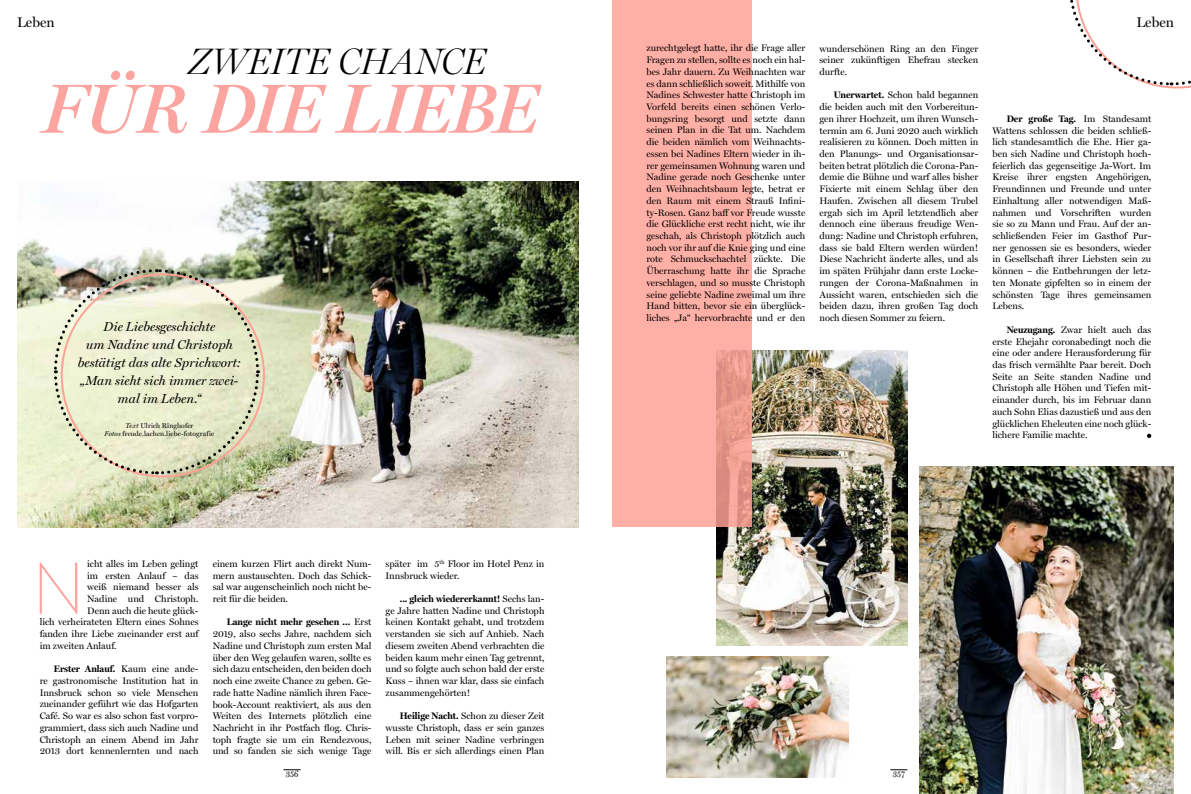
<style>
.page{position:relative;width:1191px;height:794px;background:#fff}
.page>*{position:absolute;margin:0;border:0;box-sizing:border-box;transform-origin:0 0}
.t1{font:italic 600 70px "Miller Display";letter-spacing:-.01em;color:#fca4a0}
.t2{font:200 69.5px "Verlag";color:#fca4a0}
.t3{font:italic 300 37px "Miller Display";color:#000}
.t4{font:14px "Miller Display";color:#000}
.t5{font:italic 13px/18px "Miller Display";color:#000;text-align:center}
.t6{font:9.5px/11.7px "Miller Display";color:#000;text-align:justify}
.t7{font:9px "Miller Display";color:#000;scale:.85 1}
.t8{font:7px/8px "Miller Display";letter-spacing:.015em;color:#000;text-align:center}
.s1{font-style:italic}
.s2{font-weight:700}
</style>
<div class="page">
<img style="left:17px;top:181px;width:561px;height:346px">
<svg style="left:52px;top:268px;width:209px;height:208px;background:#dddec1"></svg>
<img style="left:919px;top:466px;width:255px;height:328px">
<img style="left:666px;top:656px;width:183px;height:122px">
<img style="left:716px;top:350px;width:191px;height:295px">
<svg style="left:612px;top:0;width:139px;height:527px;background:#fdaea3"></svg>
<svg style="left:1070px;top:0;width:121px;height:88px"></svg>
<svg style="left:1147px;top:434px;width:4px;height:4px"></svg>
<svg style="left:890px;top:769px;width:17px;height:1px"></svg>
<svg style="left:283px;top:769px;width:17px;height:1px"></svg>
<h3 class="t4" style="left:17px;top:14px;width:39px">Leben</h3>
<h3 class="t4" style="left:1136px;top:14px;width:39px">Leben</h3>
<h3 class="t3" style="left:189px;top:39px;width:299px">ZWEITE CHANCE</h3>
<h1 class="t1" style="left:43px;top:68px;width:497px">FÜR DIE LIEBE</h1>
<h3 class="t5" style="left:78px;top:318px;width:165px">Die Liebesgeschichte<br>um Nadine und Christoph bestätigt das alte Sprichwort: „Man sieht sich immer zwei&shy;mal im Leben.“</h3>
<p class="t8" style="left:104px;top:421px;width:111px"><span class="s1">Text</span> Ulrich Ringhofer<br><span class="s1">Fotos</span> freude.lachen.liebe-fotografie</p>
<p class="t6" style="left:646px;top:42px;width:160px">zurechtgelegt hatte, ihr die Frage aller Fragen zu stellen, sollte es noch ein hal&shy;bes Jahr dauern. Zu Weihnachten war es dann schließlich soweit. Mithilfe von Nadines Schwester hatte Christoph im Vorfeld bereits einen schönen Verlo&shy;bungsring besorgt und setzte dann seinen Plan in die Tat um. Nachdem die beiden nämlich vom Weihnachts&shy;essen bei Nadines Eltern wieder in ih&shy;rer gemeinsamen Wohnung waren und Nadine gerade noch Geschenke unter den Weihnachtsbaum legte, betrat er den Raum mit einem Strauß Infini&shy;ty-Rosen. Ganz baff vor Freude wusste die Glückliche erst recht nicht, wie ihr geschah, als Christoph plötzlich auch noch vor ihr auf die Knie ging und eine rote Schmuckschachtel zückte. Die Überraschung hatte ihr die Sprache verschlagen, und so musste Christoph seine geliebte Nadine zweimal um ihre Hand bitten, bevor sie ein überglück&shy;liches „Ja“ hervorbrachte und er den</p>
<p class="t6" style="left:819px;top:42px;width:160px">wunderschönen Ring an den Finger seiner zukünftigen Ehefrau stecken durfte.</p>
<p class="t6" style="left:819px;top:89px;width:160px;text-indent:14px"><span class="s2">Unerwartet.</span> Schon bald begannen die beiden auch mit den Vorbereitun&shy;gen ihrer Hochzeit, um ihren Wunsch&shy;termin am 6. Juni 2020 auch wirklich realisieren zu können. Doch mitten in den Planungs- und Organisationsar&shy;beiten betrat plötzlich die Corona-Pan&shy;demie die Bühne und warf alles bisher Fixierte mit einem Schlag über den Haufen. Zwischen all diesem Trubel ergab sich im April letztendlich aber dennoch eine überaus freudige Wen&shy;dung: Nadine und Christoph erfuhren, dass sie bald Eltern werden würden!<br>Diese Nachricht änderte alles, und als im späten Frühjahr dann erste Locke&shy;rungen der Corona-Maßnahmen in Aussicht waren, entschieden sich die beiden dazu, ihren großen Tag doch noch diesen Sommer zu feiern.</p>
<p class="t6" style="left:992px;top:113px;width:160px;text-indent:14px"><span class="s2">Der große Tag.</span> Im Standesamt Wattens schlossen die beiden schließ&shy;lich standesamtlich die Ehe. Hier ga&shy;ben sich Nadine und Christoph hoch&shy;feierlich das gegenseitige Ja-Wort. Im Kreise ihrer engsten Angehörigen, Freundinnen und Freunde und unter Einhaltung aller notwendigen Maß&shy;nahmen und Vorschriften wurden sie so zu Mann und Frau. Auf der an&shy;schließenden Feier im Gasthof Pur&shy;ner genossen sie es besonders, wieder in Gesellschaft ihrer Liebsten sein zu können – die Entbehrungen der letz&shy;ten Monate gipfelten so in einem der schönsten Tage ihres gemeinsamen Lebens.</p>
<p class="t6" style="left:992px;top:323px;width:160px;text-indent:14px"><span class="s2">Neuzugang.</span> Zwar hielt auch das erste Ehejahr coronabedingt noch die eine oder andere Herausforderung für das frisch vermählte Paar bereit. Doch Seite an Seite standen Nadine und Christoph alle Höhen und Tiefen mit&shy;einander durch, bis im Februar dann auch Sohn Elias dazustieß und aus den glücklichen Eheleuten eine noch glück&shy;lichere Familie machte.</p>
<h2 class="t2" style="left:33px;top:538px;width:52px">N</h2>
<p class="t6" style="left:87px;top:557px;width:113px">icht alles im Leben gelingt</p>
<p class="t6" style="left:87px;top:569px;width:113px">im ersten Anlauf – das</p>
<p class="t6" style="left:87px;top:581px;width:113px">weiß niemand besser als</p>
<p class="t6" style="left:87px;top:593px;width:113px">Nadine und Christoph.</p>
<p class="t6" style="left:87px;top:604px;width:113px">Denn auch die heute glück-</p>
<p class="t6" style="left:40px;top:616px;width:160px">lich verheirateten Eltern eines Sohnes</p>
<p class="t6" style="left:40px;top:628px;width:160px">fanden ihre Liebe zueinander erst auf</p>
<p class="t6" style="left:40px;top:639px;width:78px">im zweiten Anlauf.</p>
<p class="t6" style="left:40px;top:663px;width:160px;text-indent:14px"><span class="s2">Erster Anlauf.</span> Kaum eine ande&shy;re gastronomische Institution hat in Innsbruck schon so viele Menschen zueinander geführt wie das Hofgarten Café. So war es also schon fast vorpro&shy;grammiert, dass sich auch Nadine und Christoph an einem Abend im Jahr 2013 dort kennenlernten und nach</p>
<p class="t6" style="left:213px;top:557px;width:160px">einem kurzen Flirt auch direkt Num&shy;mern austauschten. Doch das Schick&shy;sal war augenscheinlich noch nicht be&shy;reit für die beiden.</p>
<p class="t6" style="left:213px;top:616px;width:160px;text-indent:14px"><span class="s2">Lange nicht mehr gesehen ...</span> Erst 2019, also sechs Jahre, nachdem sich Nadine und Christoph zum ersten Mal über den Weg gelaufen waren, sollte es sich dazu entscheiden, den beiden doch noch eine zweite Chance zu geben. Ge&shy;rade hatte Nadine nämlich ihren Face&shy;book-Account reaktiviert, als aus den Weiten des Internets plötzlich eine Nachricht in ihr Postfach flog. Chris&shy;toph fragte sie um ein Rendezvous, und so fanden sie sich wenige Tage</p>
<p class="t6" style="left:386px;top:557px;width:160px">später im 5<sup>th</sup> Floor im Hotel Penz in<br>Innsbruck wieder.</p>
<p class="t6" style="left:386px;top:593px;width:160px;text-indent:14px"><span class="s2">... gleich wiedererkannt!</span> Sechs lan&shy;ge Jahre hatten Nadine und Christoph keinen Kontakt gehabt, und trotzdem verstanden sie sich auf Anhieb. Nach diesem zweiten Abend verbrachten die beiden kaum mehr einen Tag getrennt, und so folgte auch schon bald der erste Kuss – ihnen war klar, dass sie einfach zusammengehörten!</p>
<p class="t6" style="left:386px;top:710px;width:160px;text-indent:14px"><span class="s2">Heilige Nacht.</span> Schon zu dieser Zeit wusste Christoph, dass er sein ganzes Leben mit seiner Nadine verbringen will. Bis er sich allerdings einen Plan</p>
<p class="t7" style="left:286px;top:769px;width:16px">356</p>
<p class="t7" style="left:893px;top:769px;width:16px">357</p>
</div>
